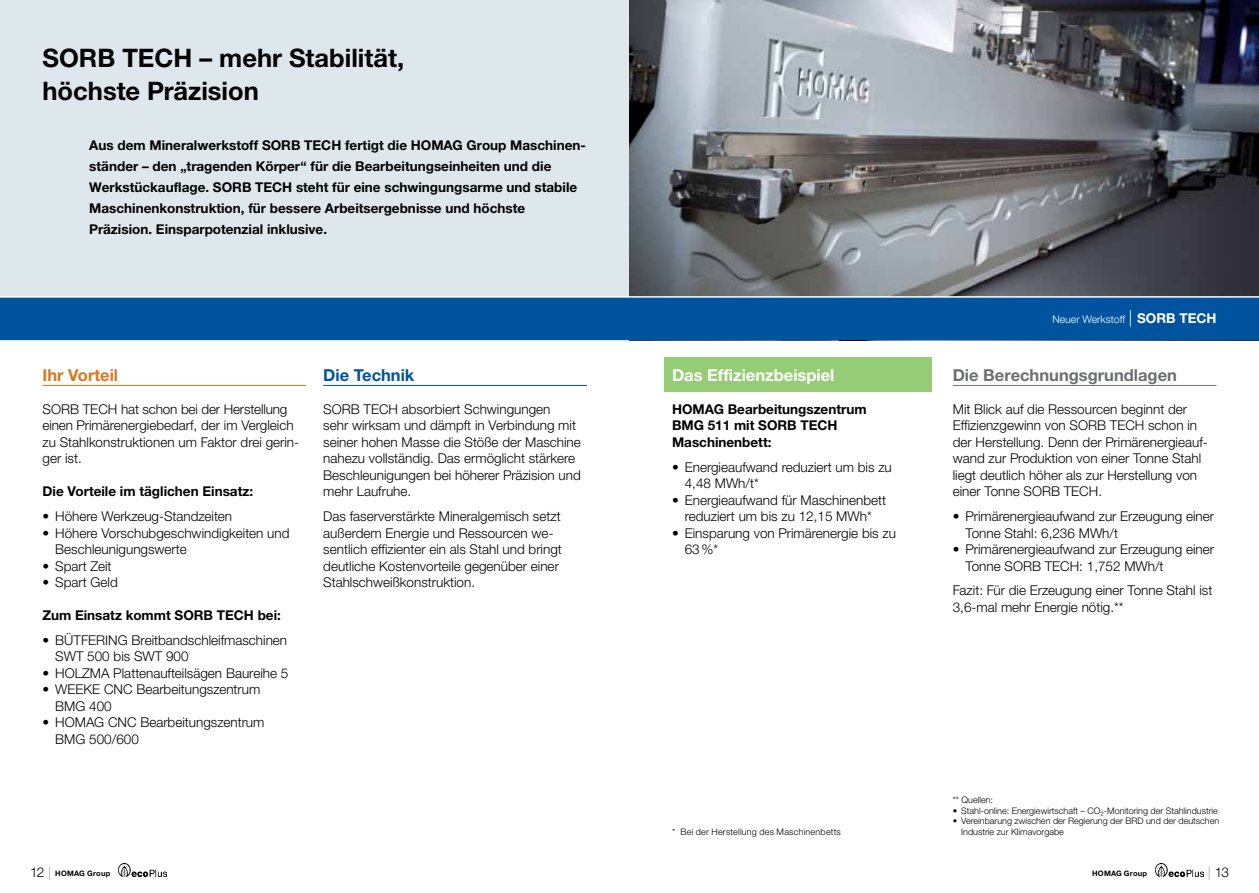
<style>
.page{position:relative;width:1259px;height:893px;background:#fff}
.page>*{position:absolute;margin:0;border:0;box-sizing:border-box;transform-origin:0 0}
.t1{font:700 25.5px/33px "Helvetica Neue LTW1 G";color:#000}
.t2{font:700 16.5px "Helvetica Neue LTW1 G";color:#6d6e71}
.t3{font:700 16.5px "Helvetica Neue LTW1 G";color:#fff}
.t4{font:700 16.5px "Helvetica Neue LTW1 G";color:#de761c}
.t5{font:700 16.5px "Helvetica Neue LTW1 G";color:#00539f}
.t6{font:300 13.5px/16.5px "Helvetica Neue LTW1 G";color:#000}
.t7{font:700 13.5px/21px "Helvetica Neue LTW1 G";color:#000}
.t8{font:300 10.5px "Helvetica Neue LTW1 G";color:#fff}
.t9{font:300 9px/10.5px "Helvetica Neue LTW1 G";color:#000}
.t10{font:300 9px "Helvetica Neue LTW1 G";letter-spacing:.025em;color:#000}
.t11{font:700 7.5px "Helvetica Neue LTW1 G";letter-spacing:.03em;color:#000}
.s1{font-size:16.5px}
.s2{font-weight:700;font-size:13.5px}
.s3{font-weight:300;font-size:13.5px}
.s4{font-weight:300;font-size:13.5px;color:#a7a9ac}
.s5{color:#a7a9ac}
</style>
<div class="page">
<div style="left:663px;top:357px;width:268px;height:34px;background:#95cc75"></div>
<div style="left:0;top:0;width:629px;height:340px;background:#dde7ec"></div>
<hr style="left:43px;top:385px;width:263px;height:1px;background:#de761c">
<hr style="left:323px;top:385px;width:264px;height:1px;background:#00539f">
<img style="left:629px;top:0;width:630px;height:296px">
<div style="left:0;top:298px;width:1259px;height:42px;background:#00539f"></div>
<hr style="left:0;top:296px;width:1259px;height:2px;background:#fff">
<hr style="left:952px;top:385px;width:264px;height:1px;background:#6d6e71">
<img style="left:118px;top:864px;width:49px;height:12px">
<img style="left:1155px;top:864px;width:48px;height:12px">
<h1 class="t1" style="left:43px;top:42px;width:363px">SORB TECH – mehr Stabilität, höchste Präzision</h1>
<p class="t7" style="left:89px;top:134px;width:498px">Aus dem Mineralwerkstoff SORB TECH fertigt die HOMAG Group Maschinen&shy;ständer – den „tragenden Körper“ für die Bearbeitungseinheiten und die Werkstückauflage. SORB TECH steht für eine schwingungsarme und stabile Maschinenkonstruktion, für bessere Arbeitsergebnisse und höchste Präzision. Einsparpotenzial inklusive.</p>
<p class="t4" style="left:43px;top:365px;width:77px">Ihr Vorteil</p>
<p class="t6" style="left:43px;top:401px;width:258px">SORB TECH hat schon bei der Herstellung einen Primärenergiebedarf, der im Vergleich zu Stahlkonstruktionen um Faktor drei gerin&shy;ger ist.</p>
<p class="t7" style="left:43px;top:481px;width:212px">Die Vorteile im täglichen Einsatz:</p>
<p class="t6" style="left:43px;top:508px;width:191px">• Höhere Werkzeug-Standzeiten</p>
<p class="t6" style="left:55px;top:524px;width:236px;text-indent:-13px">• Höhere Vorschubgeschwindigkeiten und<br>Beschleunigungswerte</p>
<p class="t6" style="left:43px;top:557px;width:70px">• Spart Zeit</p>
<p class="t6" style="left:43px;top:574px;width:77px">• Spart Geld</p>
<p class="t7" style="left:43px;top:605px;width:240px">Zum Einsatz kommt SORB TECH bei:</p>
<p class="t6" style="left:55px;top:632px;width:233px;text-indent:-13px">• BÜTFERING Breitbandschleifmaschinen<br>SWT 500 bis SWT 900</p>
<p class="t6" style="left:43px;top:665px;width:33px">• Holzma</p>
<p class="t6" style="left:113px;top:665px;width:177px">Plattenaufteilsägen Baureihe 5</p>
<p class="t6" style="left:43px;top:681px;width:34px">• Weeke</p>
<p class="t6" style="left:55px;top:681px;width:207px;text-indent:49px">CNC Bearbeitungszentrum<br>BMG 400</p>
<p class="t6" style="left:43px;top:714px;width:33px">• Homag</p>
<p class="t6" style="left:55px;top:714px;width:211px;text-indent:53px">CNC Bearbeitungszentrum<br>BMG 500/600</p>
<p class="t5" style="left:323px;top:365px;width:93px">Die Technik</p>
<p class="t6" style="left:323px;top:401px;width:259px">SORB TECH absorbiert Schwingungen<br>sehr wirksam und dämpft in Verbindung mit seiner hohen Masse die Stöße der Maschine nahezu vollständig. Das ermöglicht stärkere Beschleunigungen bei höherer Präzision und mehr Laufruhe.</p>
<p class="t6" style="left:323px;top:508px;width:240px">Das faserverstärkte Mineralgemisch setzt außerdem Energie und Ressourcen we&shy;sentlich effizienter ein als Stahl und bringt deutliche Kostenvorteile gegenüber einer Stahlschweißkonstruktion.</p>
<p class="t3" style="left:672px;top:365px;width:164px">Das Effizienzbeispiel</p>
<p class="t7" style="left:672px;top:401px;width:196px;line-height:16.5px">HOMAG Bearbeitungszentrum<br>BMG 511 mit SORB TECH<br>Maschinenbett:</p>
<p class="t6" style="left:685px;top:458px;width:209px;text-indent:-13px">• Energieaufwand reduziert um bis zu<br>4,48 MWh/t*</p>
<p class="t6" style="left:672px;top:491px;width:216px;text-align:center">• Energieaufwand für Maschinenbett reduziert um bis zu 12,15 MWh*</p>
<p class="t6" style="left:685px;top:524px;width:213px;text-indent:-13px">• Einsparung von Primärenergie bis zu<br>63%*</p>
<p class="t8" style="left:1052px;top:313px;width:165px">Neuer Werkstoff <span class="s1">|</span> <span class="s2">SORB TECH</span></p>
<p class="t2" style="left:952px;top:365px;width:226px">Die Berechnungsgrundlagen</p>
<p class="t6" style="left:952px;top:401px;width:257px">Mit Blick auf die Ressourcen beginnt der Effizienzgewinn von SORB TECH schon in der Herstellung. Denn der Primärenergieauf&shy;wand zur Produktion von einer Tonne Stahl liegt deutlich höher als zur Herstellung von einer Tonne SORB TECH.</p>
<p class="t6" style="left:965px;top:508px;width:250px;text-indent:-13px">• Primärenergieaufwand zur Erzeugung einer<br>Tonne Stahl: 6,236 MWh/t</p>
<p class="t6" style="left:965px;top:541px;width:250px;text-indent:-13px">• Primärenergieaufwand zur Erzeugung einer<br>Tonne SORB TECH: 1,752 MWh/t</p>
<p class="t6" style="left:952px;top:582px;width:261px">Fazit: Für die Erzeugung einer Tonne Stahl ist<br>3,6-mal mehr Energie nötig.**</p>
<p class="t10" style="left:672px;top:826px;width:170px">* Bei der Herstellung des Maschinenbetts</p>
<p class="t9" style="left:952px;top:795px;width:42px">** Quellen:</p>
<p class="t9" style="left:952px;top:805px;width:267px">• Stahl-online: Energiewirtschaft – CO₂-Monitoring der Stahlindustrie</p>
<p class="t9" style="left:961px;top:816px;width:259px;text-indent:-9px">• Vereinbarung zwischen der Regierung der BRD und der deutschen<br>Industrie zur Klimavorgabe</p>
<p class="t11" style="left:30px;top:868px;width:82px"><span class="s3">12</span> <span class="s4">|</span> HOMAG Group</p>
<p class="t11" style="left:1092px;top:868px;width:56px">HOMAG Group</p>
<p class="t6" style="left:1208px;top:864px;width:22px"><span class="s5">|</span> 13</p>
</div>
